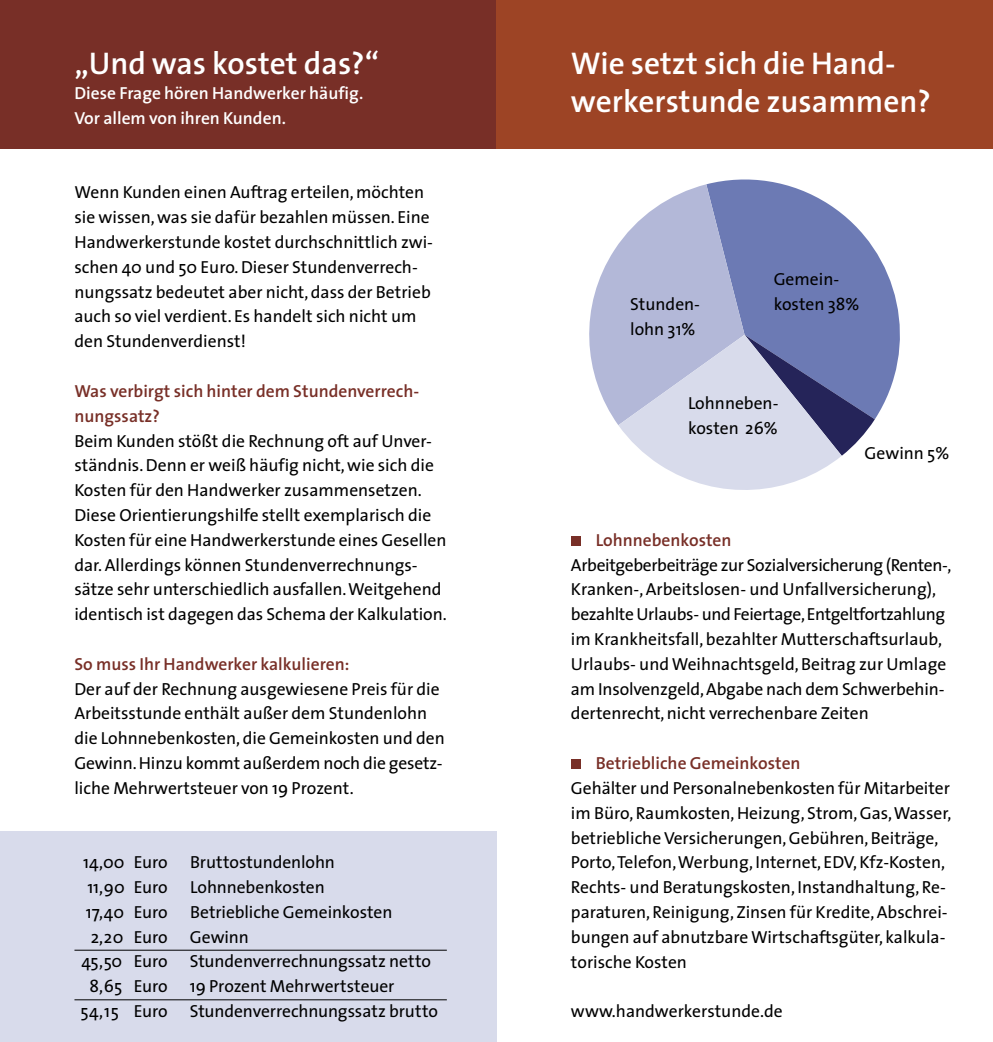
<style>
.page{position:relative;width:993px;height:1042px;background:#fff}
.page>*{position:absolute;margin:0;border:0;box-sizing:border-box;transform-origin:0 0}
.t1{font:600 31.5px/37.3px "The Sans";color:#fff}
.t2{font:17.5px/24.8px "The Sans";color:#000}
.t3{font:600 17.5px/24.8px "The Sans";color:#782f27}
.t4{font:600 17.5px/24.8px "The Sans";color:#fff}
</style>
<div class="page">
<svg style="left:708px;top:179px;width:192px;height:240px"></svg>
<svg style="left:589px;top:184px;width:285px;height:306px"></svg>
<div style="left:0;top:0;width:496px;height:149px;background:#782f27"></div>
<div style="left:496px;top:0;width:496px;height:149px;background:#9d4425"></div>
<div style="left:0;top:831px;width:496px;height:211px;background:#d8dbeb"></div>
<hr style="left:74px;top:950px;width:372px;height:1px;background:#000">
<hr style="left:74px;top:999px;width:372px;height:1px;background:#000">
<div style="left:570px;top:536px;width:10px;height:10px;background:#782f27"></div>
<div style="left:570px;top:759px;width:10px;height:10px;background:#782f27"></div>
<h1 class="t1" style="left:74px;top:44px;width:306px">„Und was kostet das?“</h1>
<p class="t4" style="left:74px;top:80px;width:290px">Diese Frage hören Handwerker häufig.<br>Vor allem von ihren Kunden.</p>
<p class="t2" style="left:74px;top:180px;width:360px">Wenn Kunden einen Auftrag erteilen, möchten sie wissen, was sie dafür bezahlen müssen. Eine Handwerkerstunde kostet durchschnittlich zwi&shy;schen 40 und 50 Euro. Dieser Stundenverrech&shy;nungssatz bedeutet aber nicht, dass der Betrieb auch so viel verdient. Es handelt sich nicht um den Stundenverdienst!</p>
<p class="t3" style="left:74px;top:378px;width:346px">Was verbirgt sich hinter dem Stundenverrech&shy;nungssatz?</p>
<p class="t2" style="left:74px;top:428px;width:374px">Beim Kunden stößt die Rechnung oft auf Unver&shy;ständnis. Denn er weiß häufig nicht, wie sich die Kosten für den Handwerker zusammensetzen.<br>Diese Orientierungshilfe stellt exemplarisch die Kosten für eine Handwerkerstunde eines Gesellen dar. Allerdings können Stundenverrechnungs&shy;sätze sehr unterschiedlich ausfallen. Weitgehend identisch ist dagegen das Schema der Kalkulation.</p>
<p class="t3" style="left:74px;top:651px;width:276px">So muss Ihr Handwerker kalkulieren:</p>
<p class="t2" style="left:74px;top:676px;width:372px">Der auf der Rechnung ausgewiesene Preis für die Arbeitsstunde enthält außer dem Stundenlohn die Lohnnebenkosten, die Gemeinkosten und den Gewinn. Hinzu kommt außerdem noch die gesetz&shy;liche Mehrwertsteuer von 19 Prozent.</p>
<p class="t2" style="left:83px;top:849px;width:86px">14,00 Euro</p>
<p class="t2" style="left:190px;top:849px;width:146px">Bruttostundenlohn</p>
<p class="t2" style="left:87px;top:874px;width:82px">11,90 Euro</p>
<p class="t2" style="left:190px;top:874px;width:136px">Lohnnebenkosten</p>
<p class="t2" style="left:86px;top:899px;width:83px">17,40 Euro</p>
<p class="t2" style="left:190px;top:899px;width:204px">Betriebliche Gemeinkosten</p>
<p class="t2" style="left:91px;top:924px;width:79px">2,20 Euro</p>
<p class="t2" style="left:190px;top:924px;width:60px">Gewinn</p>
<p class="t2" style="left:81px;top:948px;width:88px">45,50 Euro</p>
<p class="t2" style="left:190px;top:948px;width:242px">Stundenverrechnungssatz netto</p>
<p class="t2" style="left:89px;top:973px;width:80px">8,65 Euro</p>
<p class="t2" style="left:190px;top:973px;width:206px">19 Prozent Mehrwertsteuer</p>
<p class="t2" style="left:81px;top:998px;width:89px">54,15 Euro</p>
<p class="t2" style="left:190px;top:998px;width:249px">Stundenverrechnungssatz brutto</p>
<h1 class="t1" style="left:570px;top:44px;width:361px">Wie setzt sich die Hand&shy;werkerstunde zusammen?</h1>
<p class="t2" style="left:630px;top:291px;width:71px">Stunden&shy;lohn 31%</p>
<p class="t2" style="left:773px;top:266px;width:87px">Gemein&shy;kosten 38%</p>
<p class="t2" style="left:687px;top:390px;width:92px">Lohnneben&shy;kosten 26%</p>
<p class="t2" style="left:864px;top:440px;width:86px">Gewinn 5%</p>
<p class="t3" style="left:595px;top:527px;width:137px">Lohnnebenkosten</p>
<p class="t2" style="left:570px;top:552px;width:382px">Arbeitgeberbeiträge zur Sozialversicherung (Renten-, Kranken-, Arbeitslosen- und Unfallversicherung), bezahlte Urlaubs- und Feiertage, Entgeltfortzahlung im Krankheitsfall, bezahlter Mutterschaftsurlaub, Urlaubs- und Weihnachtsgeld, Beitrag zur Umlage am Insolvenzgeld, Abgabe nach dem Schwerbehin&shy;dertenrecht, nicht verrechenbare Zeiten</p>
<p class="t3" style="left:595px;top:750px;width:206px">Betriebliche Gemeinkosten</p>
<p class="t2" style="left:570px;top:775px;width:382px">Gehälter und Personalnebenkosten für Mitarbeiter im Büro, Raumkosten, Heizung, Strom, Gas, Wasser, betriebliche Versicherungen, Gebühren, Beiträge, Porto, Telefon, Werbung, Internet, EDV, Kfz-Kosten, Rechts- und Beratungskosten, Instandhaltung, Re&shy;paraturen, Reinigung, Zinsen für Kredite, Abschrei&shy;bungen auf abnutzbare Wirtschaftsgüter, kalkula&shy;torische Kosten</p>
<p class="t2" style="left:570px;top:998px;width:213px">www.handwerkerstunde.de</p>
</div>
